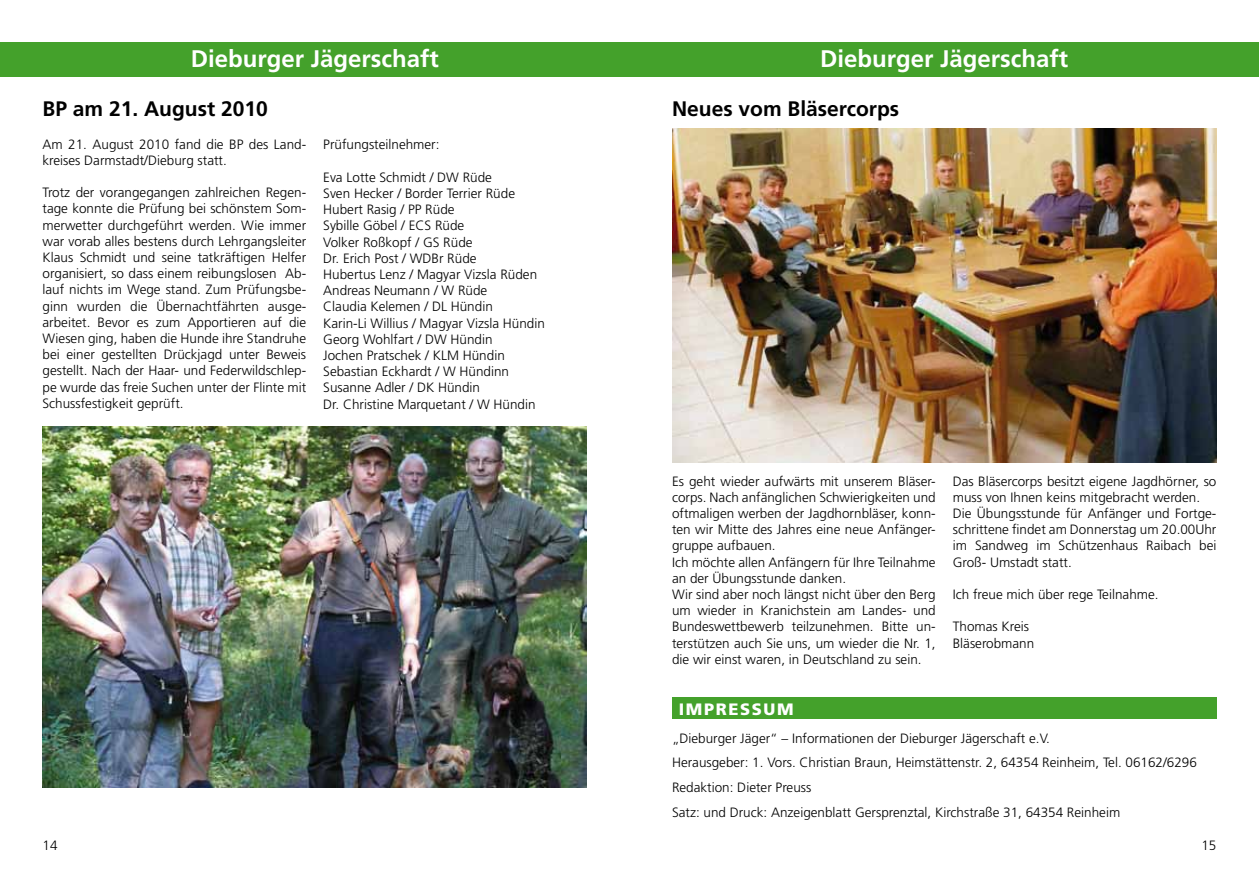
<style>
.page{position:relative;width:1259px;height:893px;background:#fff}
.page>*{position:absolute;margin:0;border:0;box-sizing:border-box;transform-origin:0 0}
.t1{font:700 24px "Frutiger";color:#fff}
.t2{font:700 21px "Frutiger";color:#000}
.t3{font:900 16.5px "Frutiger";letter-spacing:.1em;color:#fff}
.t4{font:300 13.5px/16.2px "Frutiger";color:#000}
</style>
<div class="page">
<div style="left:0;top:42px;width:1259px;height:34px;background:#44a12b"></div>
<div style="left:43px;top:43px;width:544px;height:34px;background:#44a12b"></div>
<img style="left:672px;top:129px;width:544px;height:333px">
<div style="left:672px;top:697px;width:544px;height:22px;background:#44a12b"></div>
<img style="left:43px;top:426px;width:544px;height:362px">
<h1 class="t1" style="left:191px;top:45px;width:250px">Dieburger Jägerschaft</h1>
<h1 class="t1" style="left:820px;top:45px;width:250px">Dieburger Jägerschaft</h1>
<h2 class="t2" style="left:43px;top:96px;width:227px">BP am 21. August 2010</h2>
<p class="t4" style="left:43px;top:136px;width:265px">Am 21. August 2010 fand die BP des Land&shy;kreises Darmstadt/Dieburg statt.</p>
<p class="t4" style="left:43px;top:185px;width:265px;text-align:justify">Trotz der vorangegangen zahlreichen Regen&shy;tage konnte die Prüfung bei schönstem Som&shy;merwetter durchgeführt werden. Wie immer war vorab alles bestens durch Lehrgangsleiter Klaus Schmidt und seine tatkräftigen Helfer organisiert, so dass einem reibungslosen Ab&shy;lauf nichts im Wege stand. Zum Prüfungsbe&shy;ginn wurden die Übernachtfährten ausge&shy;arbeitet. Bevor es zum Apportieren auf die Wiesen ging, haben die Hunde ihre Standruhe bei einer gestellten Drückjagd unter Beweis gestellt. Nach der Haar- und Federwildschlep&shy;pe wurde das freie Suchen unter der Flinte mit Schussfestigkeit geprüft.</p>
<h2 class="t2" style="left:672px;top:96px;width:229px">Neues vom Bläsercorps</h2>
<p class="t4" style="left:323px;top:137px;width:118px">Prüfungsteilnehmer:</p>
<p class="t4" style="left:323px;top:169px;width:223px">Eva Lotte Schmidt / DW Rüde<br>Sven Hecker / Border Terrier Rüde<br>Hubert Rasig / PP Rüde<br>Sybille Göbel / ECS Rüde<br>Volker Roßkopf / GS Rüde<br>Dr. Erich Post / WDBr Rüde<br>Hubertus Lenz / Magyar Vizsla Rüden<br>Andreas Neumann / W Rüde<br>Claudia Kelemen / DL Hündin<br>Karin-Li Willius / Magyar Vizsla Hündin<br>Georg Wohlfart / DW Hündin<br>Jochen Pratschek / KLM Hündin<br>Sebastian Eckhardt / W Hündinn<br>Susanne Adler / DK Hündin<br>Dr. Christine Marquetant / W Hündin</p>
<p class="t4" style="left:672px;top:473px;width:265px">Es geht wieder aufwärts mit unserem Bläser&shy;corps. Nach anfänglichen Schwierigkeiten und oftmaligen werben der Jagdhornbläser, konn&shy;ten wir Mitte des Jahres eine neue Anfänger&shy;gruppe aufbauen.<br>Ich möchte allen Anfängern für Ihre Teilnahme an der Übungsstunde danken.<br>Wir sind aber noch längst nicht über den Berg um wieder in Kranichstein am Landes- und Bundeswettbewerb teilzunehmen. Bitte un&shy;terstützen auch Sie uns, um wieder die Nr. 1, die wir einst waren, in Deutschland zu sein.</p>
<p class="t4" style="left:952px;top:473px;width:265px">Das Bläsercorps besitzt eigene Jagdhörner, so muss von Ihnen keins mitgebracht werden.<br>Die Übungsstunde für Anfänger und Fortge&shy;schrittene findet am Donnerstag um 20.00Uhr im Sandweg im Schützenhaus Raibach bei Groß- Umstadt statt.</p>
<p class="t4" style="left:952px;top:586px;width:207px">Ich freue mich über rege Teilnahme.</p>
<p class="t4" style="left:952px;top:619px;width:83px">Thomas Kreis<br>Bläserobmann</p>
<p class="t3" style="left:679px;top:699px;width:116px">IMPRESSUM</p>
<p class="t4" style="left:672px;top:726px;width:526px;line-height:24.8px">„Dieburger Jäger“ – Informationen der Dieburger Jägerschaft e.V.<br>Herausgeber: 1. Vors. Christian Braun, Heimstättenstr. 2, 64354 Reinheim, Tel. 06162/6296<br>Redaktion: Dieter Preuss<br>Satz: und Druck: Anzeigenblatt Gersprenztal, Kirchstraße 31, 64354 Reinheim</p>
<p class="t4" style="left:43px;top:837px;width:17px">14</p>
<p class="t4" style="left:1201px;top:837px;width:17px">15</p>
</div>
